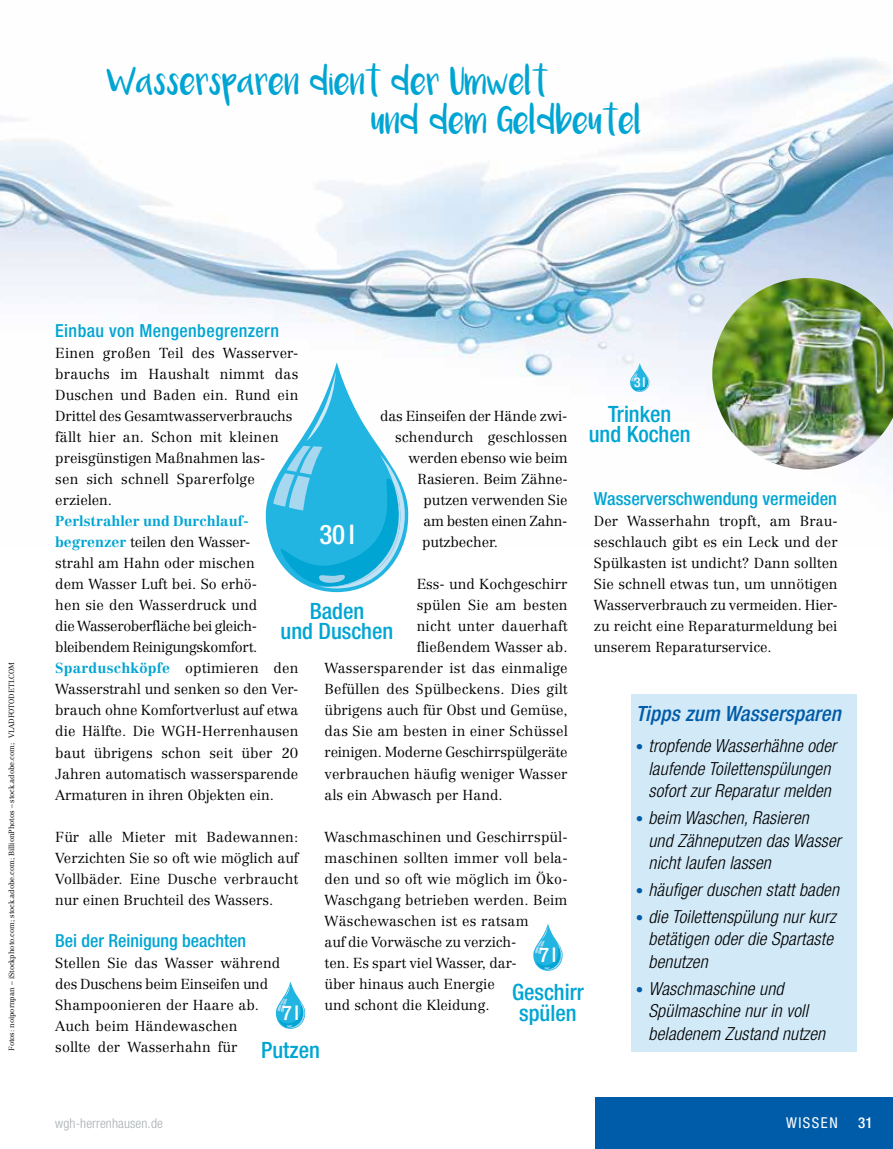
<style>
.page{position:relative;width:893px;height:1149px;background:#fff}
.page>*{position:absolute;margin:0;border:0;box-sizing:border-box;transform-origin:0 0}
.t1{font:500 condensed 27px "Helvetica Neue LT Pro";color:#fff}
.t2{font:500 condensed 22.5px/20.2px "Helvetica Neue LT Pro";color:#00a5d3;text-align:center}
.t3{font:21px/38.2px "Luna";color:#00a5d3}
.t4{font:italic 500 condensed 21px "Helvetica Neue LT Pro";letter-spacing:.01em;color:#005ca9}
.t5{font:500 condensed 20.25px "Helvetica Neue LT Pro";color:#fff}
.t6{font:italic 300 condensed 18px/22.5px "Helvetica Neue LT Pro";letter-spacing:.01em;color:#000}
.t7{font:500 condensed 18px "Helvetica Neue LT Pro";color:#00a5d3}
.t8{font:500 condensed 18px "Helvetica Neue LT Pro";letter-spacing:.02em;color:#00a5d3}
.t9{font:condensed 15px "Helvetica Neue LT Pro";color:#fff}
.t10{font:500 condensed 15px "Helvetica Neue LT Pro";color:#fff}
.t11{font:300 14.25px/21px "Centennial LT";letter-spacing:.005em;color:#000}
.t12{font:300 14.25px "Centennial LT";letter-spacing:-.015em;color:#000}
.t13{font:300 14.25px "Centennial LT";letter-spacing:-.02em;color:#000}
.t14{font:300 condensed 13.5px "Helvetica Neue LT Pro";letter-spacing:.01em;color:#a8aeb2}
.t15{font:500 condensed 13.5px "Helvetica Neue LT Pro";color:#fff}
.t16{font:300 7.5px "Centennial LT";letter-spacing:-.005em;color:#000}
.s1{font-weight:700;color:#00a5d3}
.s2{font-family:"Centennial LT";font-weight:900;font-style:normal;font-stretch:normal;font-size:15px;color:#005ca9}
</style>
<div class="page">
<img style="left:0;top:58px;width:893px;height:412px">
<div style="left:595px;top:1097px;width:298px;height:51px;background:#005ca9"></div>
<svg style="left:262px;top:362px;width:160px;height:231px"></svg>
<svg style="left:630px;top:363px;width:21px;height:29px"></svg>
<svg style="left:533px;top:923px;width:30px;height:47px"></svg>
<svg style="left:275px;top:981px;width:31px;height:47px"></svg>
<div style="left:631px;top:694px;width:226px;height:357px;background:#d2e9f7"></div>
<img style="left:712px;top:278px;width:181px;height:191px">
<h3 class="t3" style="left:371px;top:69px;width:272px;text-indent:-265px">Wassersparen dient der Umwelt<br>und dem Geldbeutel</h3>
<p class="t16" style="left:7px;top:1050px;width:390px;rotate:-90deg">Fotos: noipornpan – iStockphoto.com; stock.adobe.com; BillionPhotos – stock.adobe.com; VLADFOTODETI.COM</p>
<p class="t8" style="left:55px;top:320px;width:225px">Einbau von Mengenbegrenzern</p>
<p class="t11" style="left:55px;top:342px;width:245px">Einen großen Teil des Wasserver&shy;brauchs im Haushalt nimmt das<br>Duschen und Baden ein. Rund ein<br>Drittel des Gesamtwasserverbrauchs fällt hier an. Schon mit kleinen preisgünstigen Maßnahmen las-<br>sen sich schnell Sparerfolge erzielen.</p>
<p class="t11" style="left:55px;top:510px;width:245px"><span class="s1">Perlstrahler und Durchlauf&shy;begrenzer</span> teilen den Wasser-<br>strahl am Hahn oder mischen<br>dem Wasser Luft bei. So erhö-<br>hen sie den Wasserdruck und<br>die Wasseroberfläche bei gleich&shy;bleibendem Reinigungskomfort.<br><span class="s1">Sparduschköpfe</span> optimieren den<br>Wasserstrahl und senken so den Ver&shy;brauch ohne Komfortverlust auf etwa die Hälfte. Die WGH-Herrenhausen baut übrigens schon seit über 20<br>Jahren automatisch wassersparende<br>Armaturen in ihren Objekten ein.</p>
<p class="t11" style="left:55px;top:825px;width:245px;text-align:justify">Für alle Mieter mit Badewannen:<br>Verzichten Sie so oft wie möglich auf Vollbäder. Eine Dusche verbraucht nur einen Bruchteil des Wassers.</p>
<p class="t7" style="left:55px;top:929px;width:192px">Bei der Reinigung beachten</p>
<p class="t11" style="left:55px;top:951px;width:227px">Stellen Sie das Wasser während des Duschens beim Einseifen und<br>Shampoonieren der Haare ab.<br>Auch beim Händewaschen<br>sollte der Wasserhahn für</p>
<p class="t15" style="left:634px;top:374px;width:13px">3l</p>
<h2 class="t2" style="left:589px;top:403px;width:103px">Trinken<br>und Kochen</h2>
<p class="t11" style="left:380px;top:405px;width:189px">das Einseifen der Hände zwi-</p>
<p class="t11" style="left:395px;top:426px;width:174px">schendurch geschlossen</p>
<p class="t11" style="left:409px;top:447px;width:161px">werden ebenso wie beim</p>
<p class="t11" style="left:418px;top:468px;width:151px">Rasieren. Beim Zähne-</p>
<p class="t11" style="left:424px;top:489px;width:145px">putzen verwenden Sie</p>
<p class="t13" style="left:424px;top:512px;width:145px">am besten einen Zahn-</p>
<p class="t11" style="left:422px;top:531px;width:77px">putzbecher.</p>
<p class="t11" style="left:417px;top:573px;width:152px">Ess- und Kochgeschirr</p>
<p class="t11" style="left:417px;top:594px;width:152px">spülen Sie am besten</p>
<p class="t11" style="left:417px;top:615px;width:152px">nicht unter dauerhaft</p>
<p class="t11" style="left:417px;top:636px;width:152px">fließendem Wasser ab.</p>
<p class="t11" style="left:325px;top:657px;width:245px">Wassersparender ist das einmalige</p>
<p class="t11" style="left:325px;top:678px;width:245px">Befüllen des Spülbeckens. Dies gilt</p>
<p class="t11" style="left:325px;top:699px;width:245px">übrigens auch für Obst und Gemüse,</p>
<p class="t11" style="left:325px;top:720px;width:245px">das Sie am besten in einer Schüssel</p>
<p class="t12" style="left:325px;top:743px;width:244px">reinigen. Moderne Geschirrspülgeräte</p>
<p class="t11" style="left:325px;top:762px;width:244px">verbrauchen häufig weniger Wasser</p>
<p class="t11" style="left:325px;top:783px;width:180px">als ein Abwasch per Hand.</p>
<p class="t11" style="left:325px;top:825px;width:245px">Waschmaschinen und Geschirrspül&shy;maschinen sollten immer voll bela&shy;den und so oft wie möglich im Öko-<br>Waschgang betrieben werden. Beim<br>Wäschewaschen ist es ratsam<br>auf die Vorwäsche zu verzich-<br>ten. Es spart viel Wasser, dar-<br>über hinaus auch Energie<br>und schont die Kleidung.</p>
<p class="t7" style="left:594px;top:488px;width:245px">Wasserverschwendung vermeiden</p>
<p class="t11" style="left:594px;top:510px;width:245px;text-align:justify">Der Wasserhahn tropft, am Brau&shy;seschlauch gibt es ein Leck und der Spülkasten ist undicht? Dann sollten Sie schnell etwas tun, um unnötigen Wasserverbrauch zu vermeiden. Hier&shy;zu reicht eine Reparaturmeldung bei unserem Reparaturservice.</p>
<h1 class="t1" style="left:319px;top:518px;width:37px">30l</h1>
<h2 class="t2" style="left:281px;top:600px;width:114px">Baden<br>und Duschen</h2>
<h3 class="t4" style="left:636px;top:701px;width:207px">Tipps zum Wassersparen</h3>
<p class="t6" style="left:636px;top:735px;width:202px;text-align:center"><span class="s2">•</span> tropfende Wasserhähne oder laufende Toilettenspülungen sofort zur Reparatur melden</p>
<p class="t6" style="left:648px;top:806px;width:194px;text-indent:-13px"><span class="s2">•</span> beim Waschen, Rasieren<br>und Zähneputzen das Wasser nicht laufen lassen</p>
<p class="t6" style="left:636px;top:878px;width:205px"><span class="s2">•</span> häufiger duschen statt baden</p>
<p class="t6" style="left:648px;top:905px;width:189px;text-indent:-13px"><span class="s2">•</span> die Toilettenspülung nur kurz betätigen oder die Spartaste benutzen</p>
<p class="t6" style="left:648px;top:977px;width:178px;text-indent:-13px"><span class="s2">•</span> Waschmaschine und<br>Spülmaschine nur in voll beladenem Zustand nutzen</p>
<h3 class="t5" style="left:540px;top:942px;width:18px">7l</h3>
<h2 class="t2" style="left:512px;top:981px;width:73px">Geschirr</h2>
<h3 class="t5" style="left:282px;top:1000px;width:18px">7l</h3>
<h2 class="t2" style="left:519px;top:1002px;width:59px">spülen</h2>
<h2 class="t2" style="left:261px;top:1039px;width:60px">Putzen</h2>
<p class="t14" style="left:55px;top:1114px;width:109px">wgh-herrenhausen.de</p>
<p class="t9" style="left:786px;top:1113px;width:51px">WISSEN</p>
<p class="t10" style="left:858px;top:1113px;width:16px">31</p>
</div>
